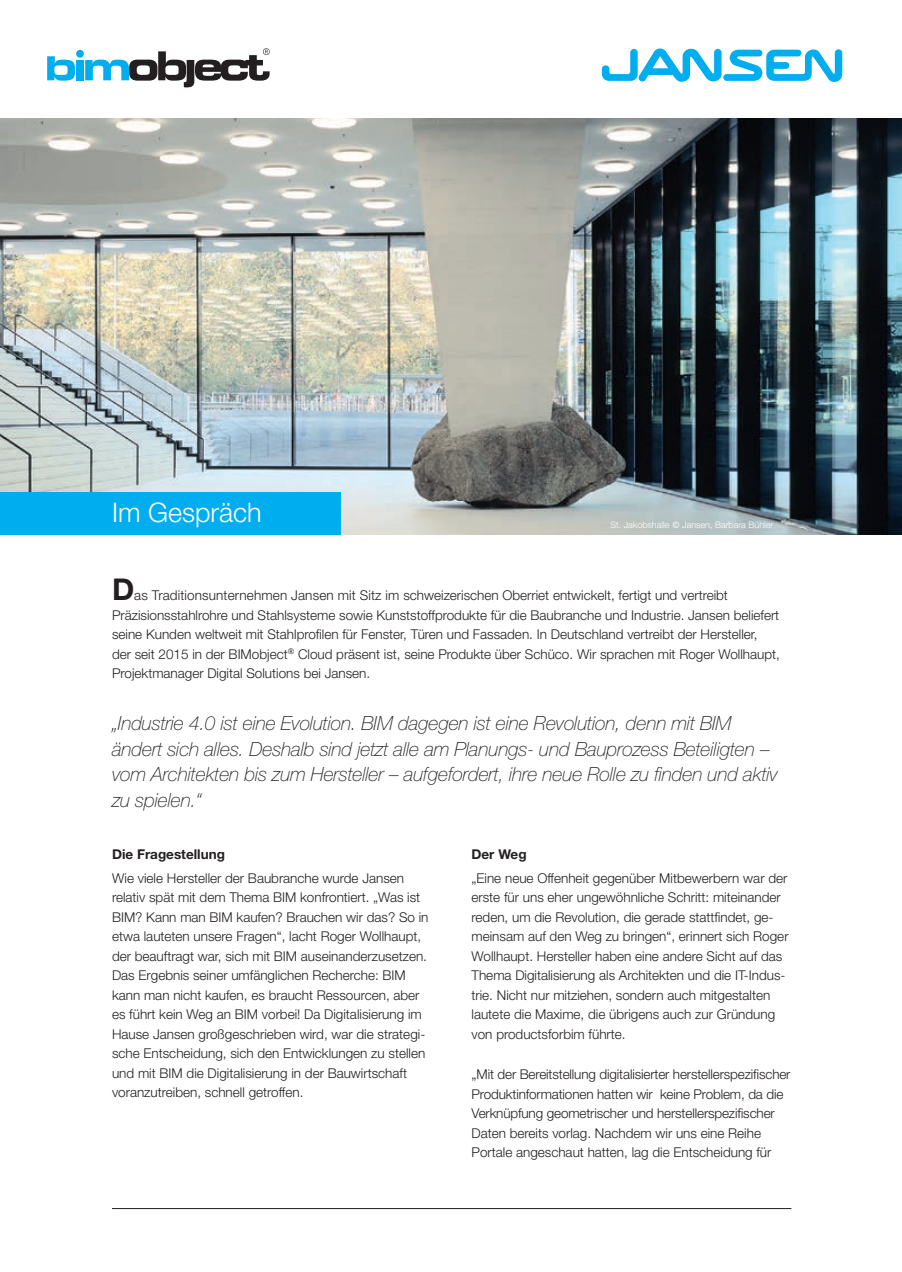
<style>
.page{position:relative;width:902px;height:1272px;background:#fff}
.page>*{position:absolute;margin:0;border:0;box-sizing:border-box;transform-origin:0 0}
.t1{font:700 30px "Helvetica Neue LT Std";color:#231f20}
.t2{font:300 27px "Helvetica Neue LT Std";color:#fff}
.t3{font:italic 100 19.5px/25.5px "Helvetica Neue LT Std";letter-spacing:-.01em;color:#231f20}
.t4{font:300 13.5px/19.5px "Helvetica Neue LT Std";color:#231f20}
.t5{font:700 13.5px "Helvetica Neue LT Std";color:#231f20}
.t6{font:300 9px "Helvetica Neue LT Std";color:#fff}
.s1{font-family:"DIN";font-weight:500}
</style>
<div class="page">
<img style="left:0;top:118px;width:901px;height:417px">
<svg style="left:47px;top:48px;width:223px;height:39px"></svg>
<svg style="left:602px;top:48px;width:240px;height:34px"></svg>
<hr style="left:112px;top:1208px;width:679px;height:1px;background:#231f20">
<div style="left:0;top:492px;width:340px;height:42px;background:#00aeef"></div>
<h2 class="t2" style="left:112px;top:496px;width:151px">Im Gespräch</h2>
<p class="t6" style="left:610px;top:519px;width:164px">St. Jakobshalle <span class="s1">©</span> Jansen, Barbara Bühler</p>
<h1 class="t1" style="left:112px;top:570px;width:24px">D</h1>
<p class="t4" style="left:112px;top:585px;width:669px;text-indent:22px">as Traditionsunternehmen Jansen mit Sitz im schweizerischen Oberriet entwickelt, fertigt und vertreibt Präzisionsstahlrohre und Stahlsysteme sowie Kunststoffprodukte für die Baubranche und Industrie. Jansen beliefert seine Kunden weltweit mit Stahlprofilen für Fenster, Türen und Fassaden. In Deutschland vertreibt der Hersteller, der seit 2015 in der BIMobject<sup>®</sup> Cloud präsent ist, seine Produkte über Schüco. Wir sprachen mit Roger Wollhaupt, Projektmanager Digital Solutions bei Jansen.</p>
<p class="t3" style="left:112px;top:710px;width:667px">„Industrie 4.0 ist eine Evolution. BIM dagegen ist eine Revolution, denn mit BIM ändert sich alles. Deshalb sind jetzt alle am Planungs- und Bauprozess Beteiligten – vom Architekten bis zum Hersteller – aufgefordert, ihre neue Rolle zu finden und aktiv zu spielen.“</p>
<p class="t5" style="left:112px;top:845px;width:114px">Die Fragestellung</p>
<p class="t4" style="left:112px;top:868px;width:318px">Wie viele Hersteller der Baubranche wurde Jansen relativ spät mit dem Thema BIM konfrontiert. „Was ist BIM? Kann man BIM kaufen? Brauchen wir das? So in etwa lauteten unsere Fragen“, lacht Roger Wollhaupt, der beauftragt war, sich mit BIM auseinanderzusetzen.<br>Das Ergebnis seiner umfänglichen Recherche: BIM kann man nicht kaufen, es braucht Ressourcen, aber es führt kein Weg an BIM vorbei! Da Digitalisierung im Hause Jansen großgeschrieben wird, war die strategi&shy;sche Entscheidung, sich den Entwicklungen zu stellen und mit BIM die Digitalisierung in der Bauwirtschaft voranzutreiben, schnell getroffen.</p>
<p class="t5" style="left:471px;top:845px;width:56px">Der Weg</p>
<p class="t4" style="left:471px;top:867px;width:318px">„Eine neue Offenheit gegenüber Mitbewerbern war der erste für uns eher ungewöhnliche Schritt: miteinander reden, um die Revolution, die gerade stattfindet, ge&shy;meinsam auf den Weg zu bringen“, erinnert sich Roger Wollhaupt. Hersteller haben eine andere Sicht auf das Thema Digitalisierung als Architekten und die IT-Indus&shy;trie. Nicht nur mitziehen, sondern auch mitgestalten lautete die Maxime, die übrigens auch zur Gründung von productsforbim führte.</p>
<p class="t4" style="left:471px;top:1064px;width:320px">„Mit der Bereitstellung digitalisierter herstellerspezifischer Produktinformationen hatten wir keine Problem, da die Verknüpfung geometrischer und herstellerspezifischer Daten bereits vorlag. Nachdem wir uns eine Reihe Portale angeschaut hatten, lag die Entscheidung für</p>
</div>
